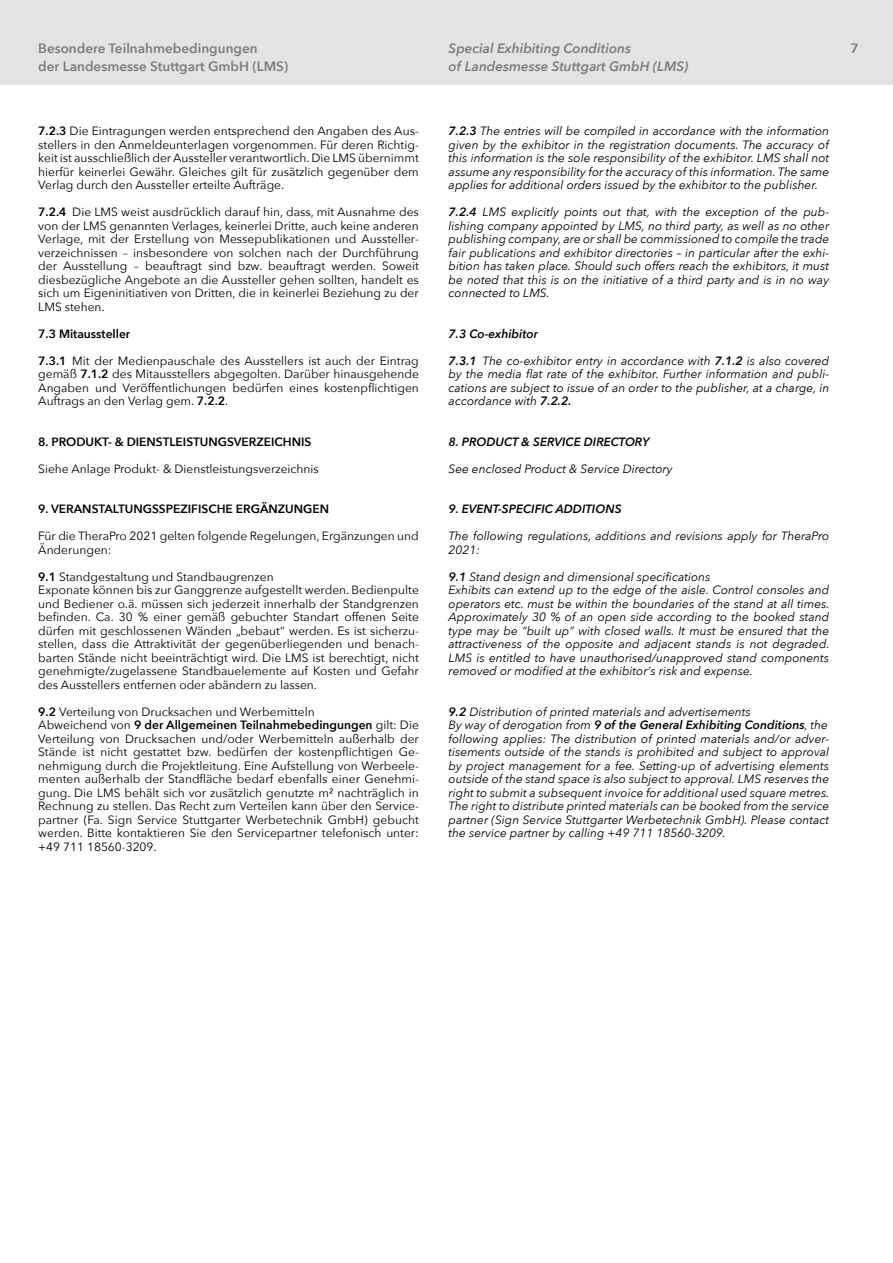
<style>
.page{position:relative;width:893px;height:1263px;background:#fff}
.page>*{position:absolute;margin:0;border:0;box-sizing:border-box;transform-origin:0 0}
.t1{font:600 13.5px/18px "Avenir Next";color:#7b7d7c}
.t2{font:italic 600 13.5px/18px "Avenir Next";color:#7b7d7c}
.t3{font:12px/13.5px "Avenir Next";color:#000;text-align:justify}
.t4{font:italic 12px/13.5px "Avenir Next";color:#000;text-align:justify}
.t5{font:600 12px "Avenir Next";color:#000}
.t6{font:italic 600 12px "Avenir Next";color:#000}
.s1{font-weight:600}
</style>
<div class="page">
<div style="left:0;top:0;width:893px;height:85px;background:#e2e3e3"></div>
<p class="t1" style="left:38px;top:39px;width:252px">Besondere Teilnahmebedingungen<br>der Landesmesse Stuttgart GmbH (LMS)</p>
<p class="t2" style="left:449px;top:39px;width:241px">Special Exhibiting Conditions<br>of Landesmesse Stuttgart GmbH (LMS)</p>
<p class="t3" style="left:38px;top:124px;width:382px"><span class="s1">7.2.3</span> Die Eintragungen werden entsprechend den Angaben des Aus&shy;stellers in den Anmeldeunterlagen vorgenommen. Für deren Richtig&shy;keit ist ausschließlich der Aussteller verantwortlich. Die LMS übernimmt hierfür keinerlei Gewähr. Gleiches gilt für zusätzlich gegenüber dem Verlag durch den Aussteller erteilte Aufträge.</p>
<p class="t3" style="left:38px;top:205px;width:382px"><span class="s1">7.2.4</span> Die LMS weist ausdrücklich darauf hin, dass, mit Ausnahme des von der LMS genannten Verlages, keinerlei Dritte, auch keine anderen Verlage, mit der Erstellung von Messepublikationen und Aussteller&shy;verzeichnissen – insbesondere von solchen nach der Durchführung der Ausstellung – beauftragt sind bzw. beauftragt werden. Soweit diesbezügliche Angebote an die Aussteller gehen sollten, handelt es sich um Eigeninitiativen von Dritten, die in keinerlei Beziehung zu der LMS stehen.</p>
<p class="t5" style="left:38px;top:323px;width:93px">7.3 Mitaussteller</p>
<p class="t3" style="left:38px;top:353px;width:382px"><span class="s1">7.3.1</span> Mit der Medienpauschale des Ausstellers ist auch der Eintrag gemäß <span class="s1">7.1.2</span> des Mitausstellers abgegolten. Darüber hinausgehende Angaben und Veröffentlichungen bedürfen eines kostenpflichtigen Auftrags an den Verlag gem. <span class="s1">7.2.2</span>.</p>
<p class="t5" style="left:38px;top:431px;width:275px">8. PRODUKT- &amp; DIENSTLEISTUNGSVERZEICHNIS</p>
<p class="t3" style="left:38px;top:461px;width:282px">Siehe Anlage Produkt- &amp; Dienstleistungsverzeichnis</p>
<p class="t5" style="left:38px;top:499px;width:292px">9. VERANSTALTUNGSSPEZIFISCHE ERGÄNZUNGEN</p>
<p class="t3" style="left:38px;top:529px;width:382px">Für die TheraPro 2021 gelten folgende Regelungen, Ergänzungen und<br>Änderungen:</p>
<p class="t3" style="left:38px;top:569px;width:382px;text-align:left"><span class="s1">9.1</span> Standgestaltung und Standbaugrenzen<br>Exponate können bis zur Ganggrenze aufgestellt werden. Bedienpulte und Bediener o.ä. müssen sich jederzeit innerhalb der Standgrenzen befinden. Ca. 30 % einer gemäß gebuchter Standart offenen Seite dürfen mit geschlossenen Wänden „bebaut“ werden. Es ist sicherzu&shy;stellen, dass die Attraktivität der gegenüberliegenden und benach&shy;barten Stände nicht beeinträchtigt wird. Die LMS ist berechtigt, nicht genehmigte/zugelassene Standbauelemente auf Kosten und Gefahr des Ausstellers entfernen oder abändern zu lassen.</p>
<p class="t3" style="left:38px;top:704px;width:382px;text-align:left"><span class="s1">9.2</span> Verteilung von Drucksachen und Werbemitteln<br>Abweichend von <span class="s1">9 der Allgemeinen Teilnahmebedingungen</span> gilt: Die Verteilung von Drucksachen und/oder Werbemitteln außerhalb der Stände ist nicht gestattet bzw. bedürfen der kostenpflichtigen Ge&shy;nehmigung durch die Projektleitung. Eine Aufstellung von Werbeele&shy;menten außerhalb der Standfläche bedarf ebenfalls einer Genehmi&shy;gung. Die LMS behält sich vor zusätzlich genutzte m² nachträglich in Rechnung zu stellen. Das Recht zum Verteilen kann über den Service&shy;partner (Fa. Sign Service Stuttgarter Werbetechnik GmbH) gebucht werden. Bitte kontaktieren Sie den Servicepartner telefonisch unter: +49 711 18560-3209.</p>
<p class="t4" style="left:449px;top:124px;width:382px"><span class="s1">7.2.3</span> The entries will be compiled in accordance with the information given by the exhibitor in the registration documents. The accuracy of this information is the sole responsibility of the exhibitor. LMS shall not assume any responsibility for the accuracy of this information. The same applies for additional orders issued by the exhibitor to the publisher.</p>
<p class="t4" style="left:449px;top:205px;width:382px"><span class="s1">7.2.4</span> LMS explicitly points out that, with the exception of the pub&shy;lishing company appointed by LMS, no third party, as well as no other publishing company, are or shall be commissioned to compile the trade fair publications and exhibitor directories – in particular after the exhi&shy;bition has taken place. Should such offers reach the exhibitors, it must be noted that this is on the initiative of a third party and is in no way connected to LMS.</p>
<p class="t6" style="left:449px;top:323px;width:91px">7.3 Co-exhibitor</p>
<p class="t4" style="left:449px;top:353px;width:382px"><span class="s1">7.3.1</span> The co-exhibitor entry in accordance with <span class="s1">7.1.2</span> is also covered by the media flat rate of the exhibitor. Further information and publi&shy;cations are subject to issue of an order to the publisher, at a charge, in accordance with <span class="s1">7.2.2.</span></p>
<p class="t6" style="left:449px;top:431px;width:202px">8. PRODUCT &amp; SERVICE DIRECTORY</p>
<p class="t4" style="left:449px;top:461px;width:225px">See enclosed Product &amp; Service Directory</p>
<p class="t6" style="left:449px;top:499px;width:175px">9. EVENT-SPECIFIC ADDITIONS</p>
<p class="t4" style="left:449px;top:529px;width:382px">The following regulations, additions and revisions apply for TheraPro<br>2021:</p>
<p class="t4" style="left:449px;top:569px;width:382px;text-align:left"><span class="s1">9.1</span> Stand design and dimensional specifications<br>Exhibits can extend up to the edge of the aisle. Control consoles and operators etc. must be within the boundaries of the stand at all times.<br>Approximately 30 % of an open side according to the booked stand type may be “built up” with closed walls. It must be ensured that the attractiveness of the opposite and adjacent stands is not degraded.<br>LMS is entitled to have unauthorised/unapproved stand components removed or modified at the exhibitor‘s risk and expense.</p>
<p class="t4" style="left:449px;top:704px;width:382px;text-align:left"><span class="s1">9.2</span> Distribution of printed materials and advertisements<br>By way of derogation from <span class="s1">9 of the General Exhibiting Conditions</span>, the following applies: The distribution of printed materials and/or adver&shy;tisements outside of the stands is prohibited and subject to approval by project management for a fee. Setting-up of advertising elements outside of the stand space is also subject to approval. LMS reserves the right to submit a subsequent invoice for additional used square metres.<br>The right to distribute printed materials can be booked from the service partner (Sign Service Stuttgarter Werbetechnik GmbH). Please contact the service partner by calling +49 711 18560-3209.</p>
<p class="t1" style="left:850px;top:39px;width:10px">7</p>
</div>
